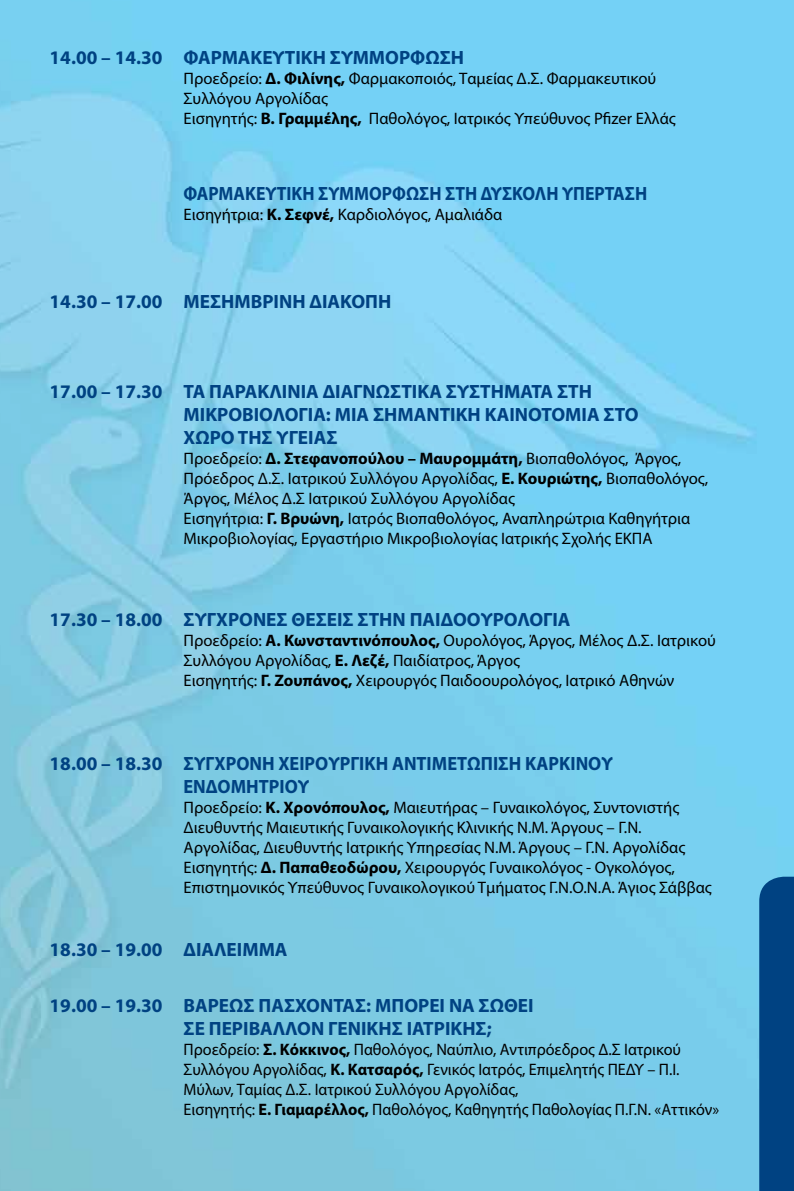
<style>
.page{position:relative;width:794px;height:1191px;background:#fff}
.page>*{position:absolute;margin:0;border:0;box-sizing:border-box;transform-origin:0 0}
.t1{font:700 19.25px/23.1px "Myriad Pro";color:#004282}
.t2{font:700 19.25px "Myriad Pro";color:#004282;scale:.92 1}
.t3{font:16.62px/19.9px "Myriad Pro";color:#000}
.s1{font-weight:700}
</style>
<div class="page">
<img style="left:0;top:0;width:794px;height:1191px">
<div style="left:759px;top:876px;width:35px;height:315px;background:#004282"></div>
<p class="t1" style="left:50px;top:45px;width:416px">14.00 – 14.30 ΦΑΡΜΑΚΕΥΤΙΚΗ ΣΥΜΜΟΡΦΩΣΗ</p>
<p class="t3" style="left:184px;top:68px;width:494px">Προεδρείο: <span class="s1">Δ. Φιλίνης,</span> Φαρμακοποιός, Ταμείας Δ.Σ. Φαρμακευτικού<br>Συλλόγου Αργολίδας<br>Εισηγητής: <span class="s1">Β. Γραμμέλης,</span> Παθολόγος, Ιατρικός Υπεύθυνος Pfizer Ελλάς</p>
<p class="t2" style="left:183px;top:181px;width:506px">ΦΑΡΜΑΚΕΥΤΙΚΗ ΣΥΜΜΟΡΦΩΣΗ ΣΤΗ ΔΥΣΚΟΛΗ ΥΠΕΡΤΑΣΗ</p>
<p class="t3" style="left:184px;top:204px;width:320px">Εισηγήτρια: <span class="s1">Κ. Σεφνέ,</span> Καρδιολόγος, Αμαλιάδα</p>
<p class="t1" style="left:50px;top:289px;width:343px">14.30 – 17.00 ΜΕΣΗΜΒΡΙΝΗ ΔΙΑΚΟΠΗ</p>
<p class="t1" style="left:183px;top:379px;width:456px;text-indent:-134px">17.00 – 17.30 ΤΑ ΠΑΡΑΚΛΙΝΙΑ ΔΙΑΓΝΩΣΤΙΚΑ ΣΥΣΤΗΜΑΤΑ ΣΤΗ<br>ΜΙΚΡΟΒΙΟΛΟΓΙΑ: ΜΙΑ ΣΗΜΑΝΤΙΚΗ ΚΑΙΝΟΤΟΜΙΑ ΣΤΟ<br>ΧΩΡΟ ΤΗΣ ΥΓΕΙΑΣ</p>
<p class="t3" style="left:184px;top:448px;width:526px">Προεδρείο: <span class="s1">Δ. Στεφανοπούλου – Μαυρομμάτη,</span> Βιοπαθολόγος, Άργος, Πρόεδρος Δ.Σ. Ιατρικού Συλλόγου Αργολίδας, <span class="s1">Ε. Κουριώτης,</span> Βιοπαθολόγος, Άργος, Μέλος Δ.Σ Ιατρικού Συλλόγου Αργολίδας<br>Εισηγήτρια: <span class="s1">Γ. Βρυώνη,</span> Ιατρός Βιοπαθολόγος, Αναπληρώτρια Καθηγήτρια Μικροβιολογίας, Εργαστήριο Μικροβιολογίας Ιατρικής Σχολής ΕΚΠΑ</p>
<p class="t1" style="left:50px;top:607px;width:522px">17.30 – 18.00 ΣΥΓΧΡΟΝΕΣ ΘΕΣΕΙΣ ΣΤΗΝ ΠΑΙΔΟΟΥΡΟΛΟΓΙΑ</p>
<p class="t3" style="left:184px;top:630px;width:534px">Προεδρείο: <span class="s1">Α. Κωνσταντινόπουλος,</span> Ουρολόγος, Άργος, Μέλος Δ.Σ. Ιατρικού<br>Συλλόγου Αργολίδας, <span class="s1">Ε. Λεζέ,</span> Παιδίατρος, Άργος<br>Εισηγητής: <span class="s1">Γ. Ζουπάνος,</span> Χειρουργός Παιδοουρολόγος, Ιατρικό Αθηνών</p>
<p class="t1" style="left:183px;top:751px;width:431px;text-indent:-134px">18.00 – 18.30 ΣΥΓΧΡΟΝΗ ΧΕΙΡΟΥΡΓΙΚΗ ΑΝΤΙΜΕΤΩΠΙΣΗ ΚΑΡΚΙΝΟΥ<br>ΕΝΔΟΜΗΤΡΙΟΥ</p>
<p class="t3" style="left:184px;top:797px;width:529px">Προεδρείο: <span class="s1">Κ. Χρονόπουλος,</span> Μαιευτήρας – Γυναικολόγος, Συντονιστής Διευθυντής Μαιευτικής Γυναικολογικής Κλινικής Ν.Μ. Άργους – Γ.Ν.<br>Αργολίδας, Διευθυντής Ιατρικής Υπηρεσίας Ν.Μ. Άργους – Γ.Ν. Αργολίδας Εισηγητής: <span class="s1">Δ. Παπαθεοδώρου,</span> Χειρουργός Γυναικολόγος - Ογκολόγος, Επιστημονικός Υπεύθυνος Γυναικολογικού Τμήματος Γ.Ν.Ο.Ν.Α. Άγιος Σάββας</p>
<p class="t1" style="left:50px;top:937px;width:239px">18.30 – 19.00 ΔΙAΛΕΙΜΜΑ</p>
<p class="t1" style="left:183px;top:993px;width:352px;text-indent:-134px">19.00 – 19.30 ΒΑΡΕΩΣ ΠΑΣΧΟΝΤΑΣ: ΜΠΟΡΕΙ ΝΑ ΣΩΘΕΙ<br>ΣΕ ΠΕΡΙΒΑΛΛΟΝ ΓΕΝΙΚΗΣ ΙΑΤΡΙΚΗΣ;</p>
<p class="t3" style="left:184px;top:1038px;width:537px">Προεδρείο: <span class="s1">Σ. Κόκκινος,</span> Παθολόγος, Ναύπλιο, Αντιπρόεδρος Δ.Σ Ιατρικού Συλλόγου Αργολίδας, <span class="s1">Κ. Κατσαρός,</span> Γενικός Ιατρός, Επιμελητής ΠΕΔΥ – Π.Ι.<br>Μύλων, Ταμίας Δ.Σ. Ιατρικού Συλλόγου Αργολίδας,<br>Εισηγητής: <span class="s1">Ε. Γιαμαρέλλος,</span> Παθολόγος, Καθηγητής Παθολογίας Π.Γ.Ν. «Αττικόν»</p>
</div>
